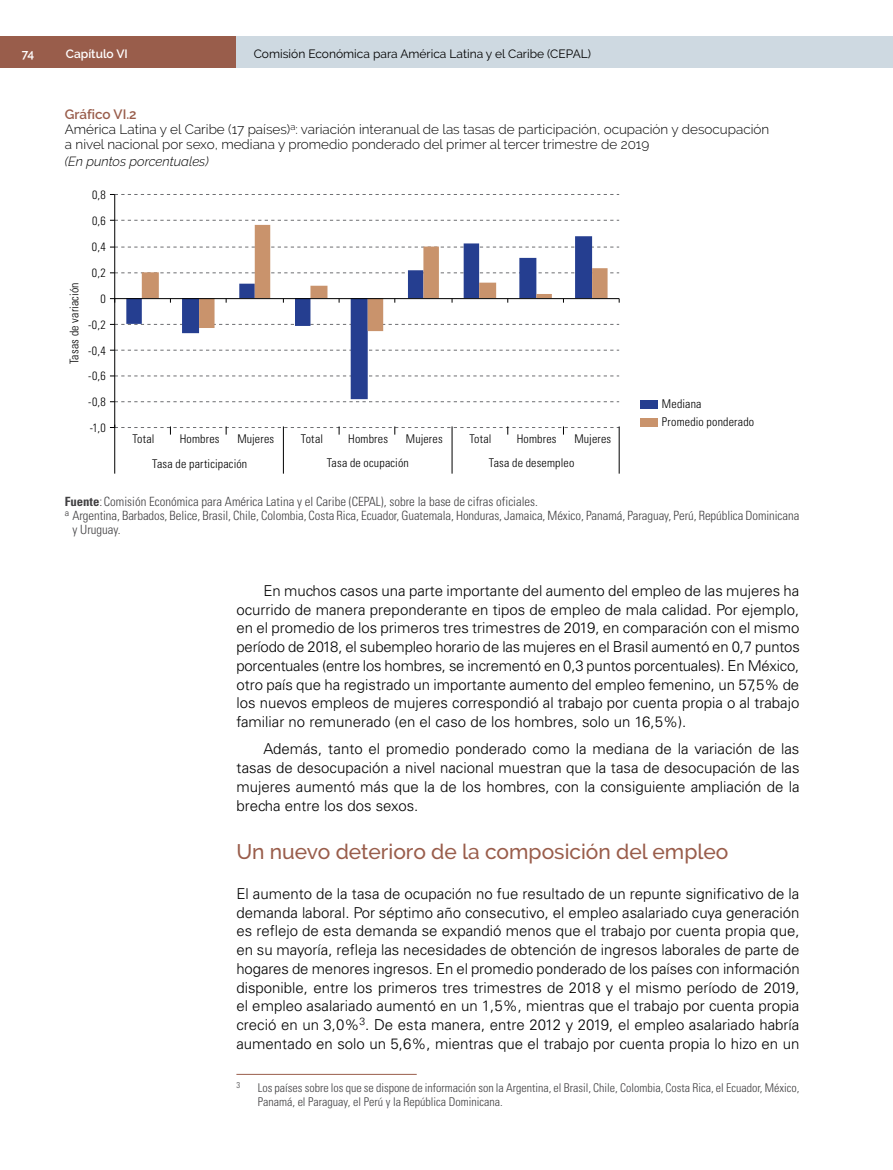
<style>
.page{position:relative;width:893px;height:1170px;background:#fff}
.page>*{position:absolute;margin:0;border:0;box-sizing:border-box;transform-origin:0 0}
.t1{font:500 21px "Raleway";color:#995d4b}
.t2{font:300 15px/18.8px "Univers LT Std";color:#000;text-align:justify}
.t3{font:300 13.5px/15px "Raleway";color:#000}
.t4{font:italic 300 13.2px "Raleway";color:#000}
.t5{font:300 condensed 12.75px "Univers LT Std";letter-spacing:-.005em;color:#414042}
.t6{font:300 condensed 12px/18px "Univers LT Std";letter-spacing:.015em;color:#000}
.t7{font:300 condensed 12px/14.4px "Univers LT Std";color:#414042}
.t8{font:12px "Raleway";color:#000}
.t9{font:600 12px "Raleway";color:#fff}
.t10{font:300 condensed 8.4px "Univers LT Std";color:#414042}
.s1{font-weight:600;color:#995d4b}
.s2{font-weight:700}
</style>
<div class="page">
<div style="left:0;top:36px;width:237px;height:32px;background:#995d4b"></div>
<div style="left:236px;top:36px;width:657px;height:32px;background:#ced9e1"></div>
<svg style="left:126px;top:246px;width:466px;height:153px"></svg>
<svg style="left:142px;top:225px;width:466px;height:106px"></svg>
<hr style="left:114px;top:194px;width:1px;height:233px;background:#000">
<svg style="left:110px;top:194px;width:509px;height:1px"></svg>
<svg style="left:110px;top:220px;width:509px;height:1px"></svg>
<svg style="left:110px;top:247px;width:509px;height:1px"></svg>
<svg style="left:110px;top:272px;width:509px;height:1px"></svg>
<svg style="left:110px;top:324px;width:509px;height:1px"></svg>
<svg style="left:110px;top:350px;width:509px;height:1px"></svg>
<svg style="left:110px;top:375px;width:509px;height:1px"></svg>
<svg style="left:110px;top:401px;width:509px;height:1px"></svg>
<hr style="left:115px;top:298px;width:504px;height:1px;background:#000">
<hr style="left:619px;top:426px;width:1px;height:47px;background:#000">
<hr style="left:452px;top:426px;width:1px;height:47px;background:#000">
<hr style="left:283px;top:426px;width:1px;height:47px;background:#000">
<svg style="left:110px;top:426px;width:509px;height:8px"></svg>
<hr style="left:114px;top:424px;width:1px;height:49px;background:#000">
<svg style="left:110px;top:298px;width:5px;height:4px"></svg>
<div style="left:640px;top:400px;width:18px;height:9px;background:#253e90"></div>
<div style="left:640px;top:418px;width:18px;height:9px;background:#c9936c"></div>
<hr style="left:236px;top:1073px;width:181px;height:1px;background:#995d4b">
<p class="t9" style="left:22px;top:47px;width:14px">74</p>
<p class="t9" style="left:66px;top:47px;width:63px">Capítulo VI</p>
<p class="t8" style="left:254px;top:47px;width:339px">Comisión Económica para América Latina y el Caribe (CEPAL)</p>
<p class="t3" style="left:65px;top:107px;width:706px"><span class="s1">Gráfico VI.2<br></span>América Latina y el Caribe (17 países)<sup>a</sup>: variación interanual de las tasas de participación, ocupación y desocupación a nivel nacional por sexo, mediana y promedio ponderado del primer al tercer trimestre de 2019</p>
<p class="t4" style="left:65px;top:153px;width:145px">(En puntos porcentuales)</p>
<p class="t6" style="left:92px;top:186px;width:15px">0,8</p>
<p class="t6" style="left:92px;top:212px;width:15px">0,6</p>
<p class="t6" style="left:92px;top:238px;width:15px">0,4</p>
<p class="t6" style="left:65px;top:364px;width:84px;rotate:-90deg">Tasas de variación</p>
<p class="t6" style="left:92px;top:263px;width:15px">0,2</p>
<p class="t6" style="left:100px;top:289px;width:7px">0</p>
<p class="t6" style="left:88px;top:315px;width:19px">-0,2</p>
<p class="t6" style="left:88px;top:341px;width:19px">-0,4</p>
<p class="t6" style="left:88px;top:367px;width:19px">-0,6</p>
<p class="t6" style="left:88px;top:393px;width:19px">-0,8</p>
<p class="t6" style="left:90px;top:419px;width:17px">-1,0</p>
<p class="t6" style="left:132px;top:430px;width:24px">Total</p>
<p class="t6" style="left:180px;top:430px;width:41px">Hombres</p>
<p class="t6" style="left:237px;top:430px;width:38px">Mujeres</p>
<p class="t6" style="left:301px;top:430px;width:24px">Total</p>
<p class="t6" style="left:348px;top:430px;width:41px">Hombres</p>
<p class="t6" style="left:406px;top:430px;width:38px">Mujeres</p>
<p class="t6" style="left:469px;top:430px;width:24px">Total</p>
<p class="t6" style="left:517px;top:430px;width:41px">Hombres</p>
<p class="t6" style="left:574px;top:430px;width:38px">Mujeres</p>
<p class="t6" style="left:152px;top:454px;width:96px">Tasa de participación</p>
<p class="t6" style="left:327px;top:453px;width:84px">Tasa de ocupación</p>
<p class="t6" style="left:489px;top:453px;width:87px">Tasa de desempleo</p>
<p class="t6" style="left:662px;top:395px;width:94px">Mediana<br>Promedio ponderado</p>
<p class="t5" style="left:65px;top:494px;width:475px"><span class="s2">Fuente</span>:Comisión Económica para América Latina y el Caribe (CEPAL), sobre la base de cifras oficiales.</p>
<p class="t5" style="left:65px;top:508px;width:736px"><sup>a</sup> Argentina, Barbados, Belice, Brasil, Chile, Colombia, Costa Rica, Ecuador, Guatemala, Honduras, Jamaica, México, Panamá, Paraguay, Perú, República Dominicana</p>
<p class="t5" style="left:72px;top:522px;width:50px">y Uruguay.</p>
<p class="t2" style="left:236px;top:581px;width:565px;text-indent:27px">En muchos casos una parte importante del aumento del empleo de las mujeres ha ocurrido de manera preponderante en tipos de empleo de mala calidad. Por ejemplo, en el promedio de los primeros tres trimestres de 2019, en comparación con el mismo período de 2018, el subempleo horario de las mujeres en el Brasil aumentó en 0,7 puntos porcentuales (entre los hombres, se incrementó en 0,3 puntos porcentuales). En México, otro país que ha registrado un importante aumento del empleo femenino, un 57,5% de los nuevos empleos de mujeres correspondió al trabajo por cuenta propia o al trabajo familiar no remunerado (en el caso de los hombres, solo un 16,5%).</p>
<p class="t2" style="left:236px;top:739px;width:565px;text-indent:27px">Además, tanto el promedio ponderado como la mediana de la variación de las tasas de desocupación a nivel nacional muestran que la tasa de desocupación de las mujeres aumentó más que la de los hombres, con la consiguiente ampliación de la brecha entre los dos sexos.</p>
<h1 class="t1" style="left:236px;top:839px;width:494px">Un nuevo deterioro de la composición del empleo</h1>
<p class="t2" style="left:236px;top:884px;width:565px">El aumento de la tasa de ocupación no fue resultado de un repunte significativo de la demanda laboral. Por séptimo año consecutivo, el empleo asalariado cuya generación es reflejo de esta demanda se expandió menos que el trabajo por cuenta propia que, en su mayoría, refleja las necesidades de obtención de ingresos laborales de parte de hogares de menores ingresos. En el promedio ponderado de los países con información disponible, entre los primeros tres trimestres de 2018 y el mismo período de 2019, el empleo asalariado aumentó en un 1,5%, mientras que el trabajo por cuenta propia creció en un 3,0%<sup>3</sup>. De esta manera, entre 2012 y 2019, el empleo asalariado habría aumentado en solo un 5,6%, mientras que el trabajo por cuenta propia lo hizo en un</p>
<p class="t10" style="left:236px;top:1079px;width:5px">3</p>
<p class="t7" style="left:258px;top:1080px;width:543px">Los países sobre los que se dispone de información son la Argentina, el Brasil, Chile, Colombia, Costa Rica, el Ecuador, México,<br>Panamá, el Paraguay, el Perú y la República Dominicana.</p>
</div>
